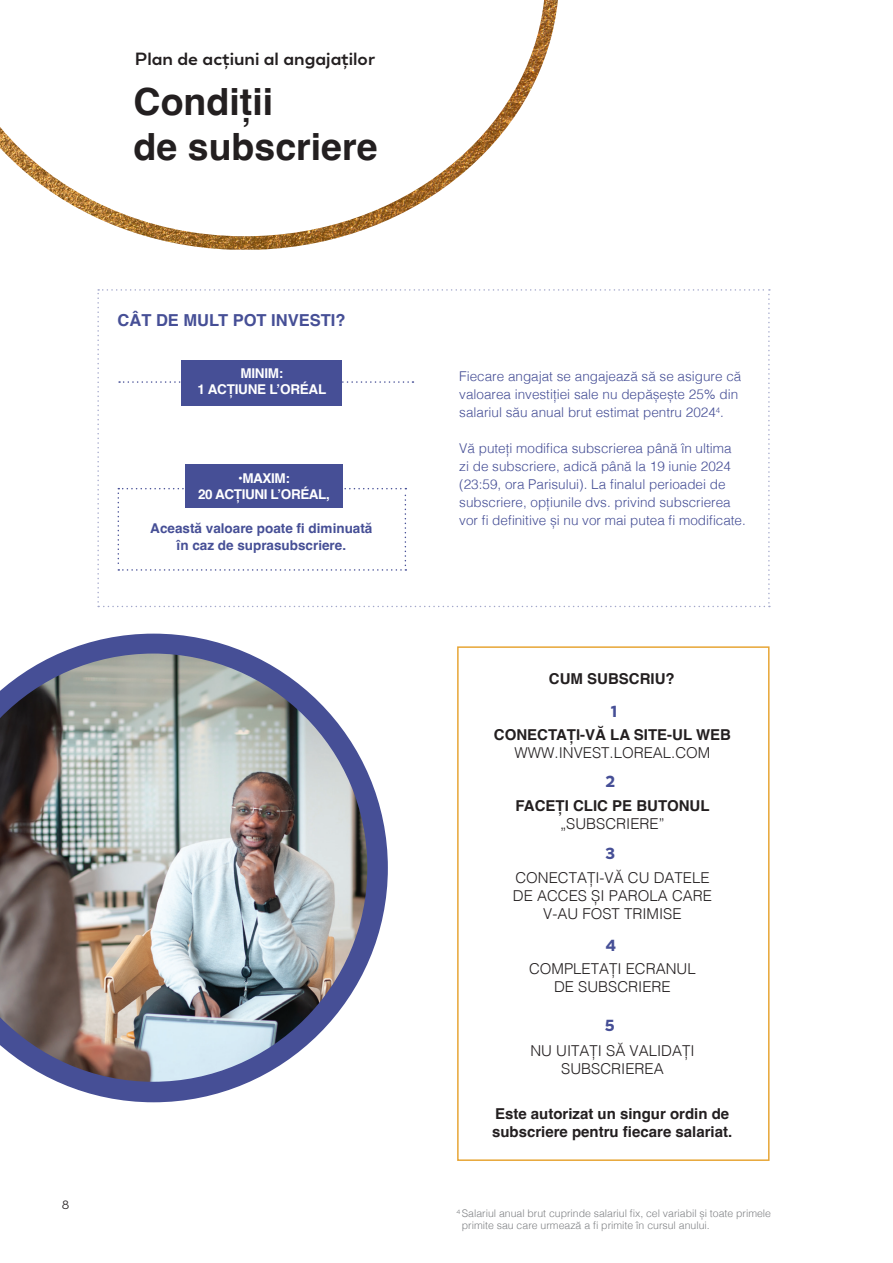
<style>
.page{position:relative;width:893px;height:1263px;background:#fff}
.page>*{position:absolute;margin:0;border:0;box-sizing:border-box;transform-origin:0 0}
.t1{font:700 37.5px/45px "Helvetica";color:#231f20}
.t2{font:700 18px "LOREAL Essentielle";color:#231f20}
.t3{font:700 16.5px "Helvetica";color:#464f96}
.t4{font:900 15.9px "LOREAL Essentielle";color:#464f96}
.t5{font:700 15px/18px "Helvetica";color:#231f20;text-align:center}
.t6{font:300 15px/18px "Helvetica";color:#231f20;text-align:center}
.t7{font:300 13.5px/18px "Helvetica";color:#464f96}
.t8{font:700 13.5px/16.5px "Helvetica";color:#464f96;text-align:center}
.t9{font:700 13.5px/16.2px "Helvetica";letter-spacing:-.03em;color:#fff;text-align:center}
.t10{font:12px "LOREAL Essentielle";color:#231f20}
.t11{font:300 10.5px/12px "Helvetica";color:#808285}
.s1{font-weight:300}
</style>
<div class="page">
<div style="left:457px;top:646px;width:313px;height:515px;border:2px solid #e7a535"></div>
<svg style="left:97px;top:289px;width:673px;height:318px"></svg>
<div style="left:185px;top:464px;width:157px;height:43px;background:#464f96"></div>
<div style="left:181px;top:361px;width:160px;height:45px;background:#464f96"></div>
<img style="left:0;top:0;width:558px;height:250px">
<svg style="left:58px;top:634px;width:330px;height:468px"></svg>
<img style="left:0;top:653px;width:367px;height:429px">
<p class="t2" style="left:135px;top:47px;width:242px">Plan de acțiuni al angajaților</p>
<p class="t1" style="left:134px;top:84px;width:245px">Condiții<br>de subscriere</p>
<p class="t10" style="left:62px;top:1197px;width:9px">8</p>
<p class="t3" style="left:118px;top:310px;width:229px">CÂT DE MULT POT INVESTI?</p>
<p class="t9" style="left:198px;top:367px;width:130px">MINIM:<br>1 ACȚIUNE L’ORÉAL</p>
<p class="t7" style="left:459px;top:366px;width:284px">Fiecare angajat se angajează să se asigure că valoarea investiției sale nu depășește 25% din salariul său anual brut estimat pentru 2024<sup>4</sup>.</p>
<p class="t7" style="left:459px;top:438px;width:288px">Vă puteți modifica subscrierea până în ultima<br>zi de subscriere, adică până la 19 iunie 2024 (23:59, ora Parisului). La finalul perioadei de subscriere, opțiunile dvs. privind subscrierea vor fi definitive și nu vor mai putea fi modificate.</p>
<p class="t9" style="left:198px;top:471px;width:133px">•MAXIM:<br>20 ACȚIUNI L’ORÉAL,</p>
<p class="t8" style="left:150px;top:522px;width:224px">Această valoare poate fi diminuată în caz de suprasubscriere.</p>
<p class="t5" style="left:549px;top:671px;width:127px">CUM SUBSCRIU?</p>
<p class="t4" style="left:611px;top:702px;width:8px">1</p>
<p class="t5" style="left:494px;top:727px;width:239px">CONECTAȚI-VĂ LA SITE-UL WEB<br><span class="s1">WWW.INVEST.LOREAL.COM</span></p>
<p class="t4" style="left:605px;top:772px;width:11px">2</p>
<p class="t5" style="left:516px;top:799px;width:195px">FACEȚI CLIC PE BUTONUL <span class="s1">„SUBSCRIERE”</span></p>
<p class="t4" style="left:605px;top:844px;width:11px">3</p>
<p class="t6" style="left:513px;top:867px;width:201px">CONECTAȚI-VĂ CU DATELE<br>DE ACCES ȘI PAROLA CARE<br>V-AU FOST TRIMISE</p>
<p class="t4" style="left:605px;top:935px;width:12px">4</p>
<p class="t6" style="left:529px;top:958px;width:168px">COMPLETAȚI ECRANUL<br>DE SUBSCRIERE</p>
<p class="t4" style="left:605px;top:1016px;width:11px">5</p>
<p class="t6" style="left:530px;top:1040px;width:166px">NU UITAȚI SĂ VALIDAȚI<br>SUBSCRIEREA</p>
<p class="t5" style="left:492px;top:1106px;width:242px;text-align:left">Este autorizat un singur ordin de subscriere pentru fiecare salariat.</p>
<p class="t11" style="left:462px;top:1207px;width:311px;text-indent:-5px"><sup>4</sup> Salariul anual brut cuprinde salariul fix, cel variabil și toate primele primite sau care urmează a fi primite în cursul anului.</p>
</div>
